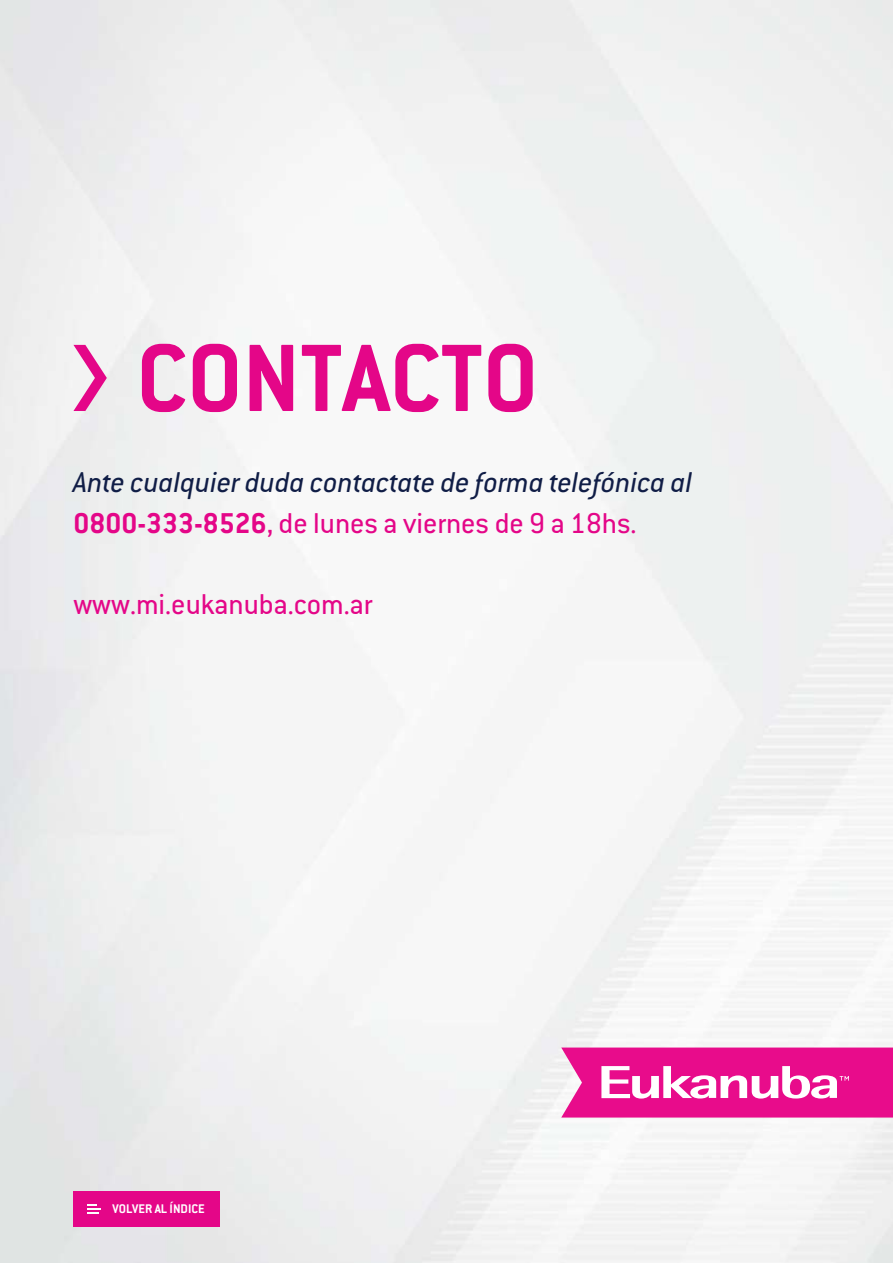
<style>
.page{position:relative;width:893px;height:1263px;background:#fff}
.page>*{position:absolute;margin:0;border:0;box-sizing:border-box;transform-origin:0 0}
.t1{font:700 105px "Conduit ITC";color:#e40688}
.t2{font:italic 31.5px/40.5px "Conduit ITC";color:#101d46}
.t3{font:31.5px "Conduit ITC";color:#e40688}
.t4{font:700 13.8px "Conduit ITC";color:#fff}
.s1{font-weight:700;font-style:normal;color:#e40688}
.s2{font-style:normal;color:#e40688}
</style>
<div class="page">
<img style="left:0;top:0;width:893px;height:1262px">
<div style="left:73px;top:1191px;width:147px;height:35px;background:#e40688"></div>
<svg style="left:87px;top:1204px;width:14px;height:10px"></svg>
<svg style="left:73px;top:345px;width:34px;height:66px"></svg>
<svg style="left:561px;top:1047px;width:332px;height:70px"></svg>
<h1 class="t1" style="left:136px;top:315px;width:403px">CONTACTO</h1>
<p class="t2" style="left:73px;top:461px;width:620px">Ante cualquier duda contactate de forma telefónica al<br><span class="s1">0800-333-8526</span><span class="s2">, de lunes a viernes de 9 a 18hs.</span></p>
<p class="t3" style="left:73px;top:585px;width:301px">www.mi.eukanuba.com.ar</p>
<p class="t4" style="left:113px;top:1200px;width:94px">VOLVER AL ÍNDICE</p>
</div>
